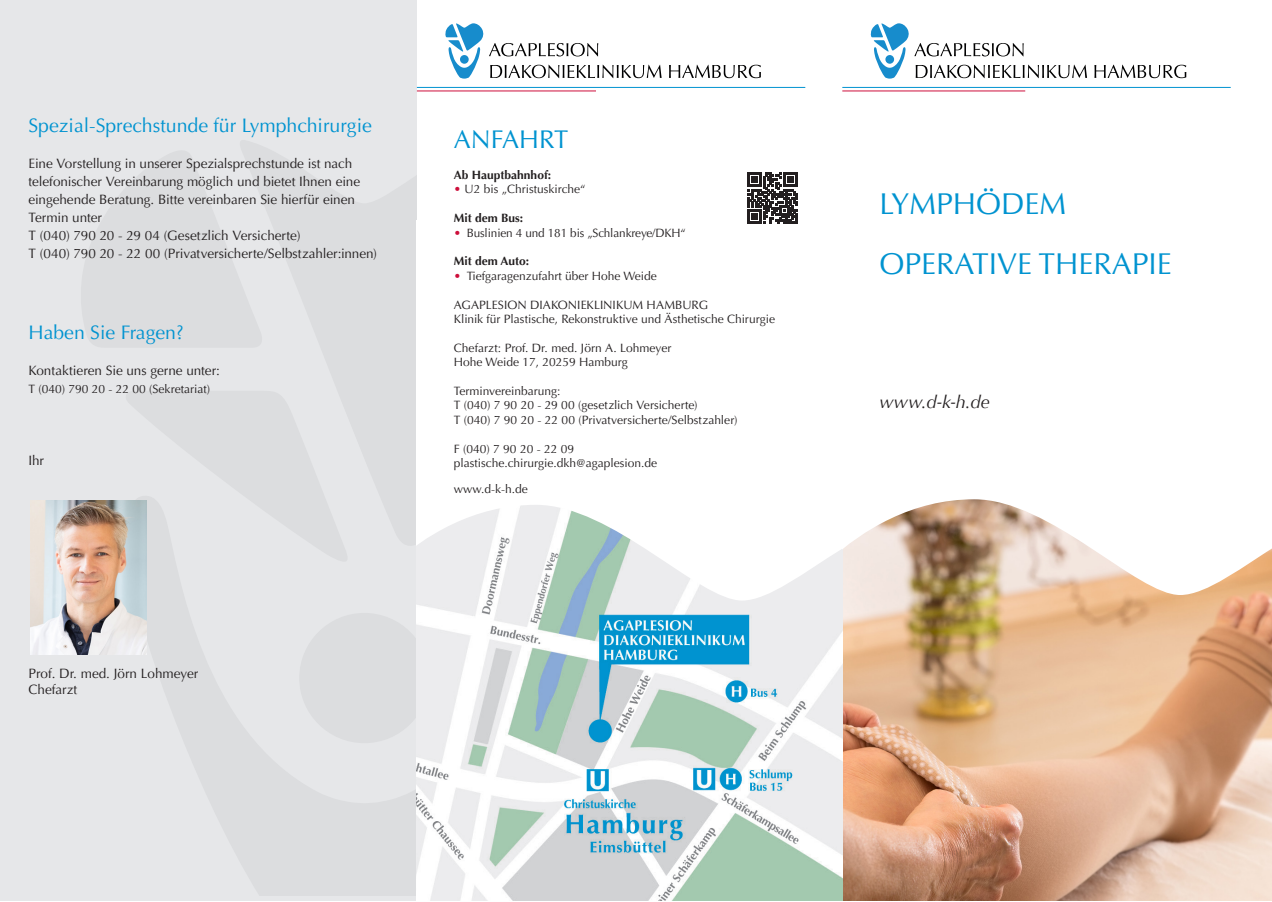
<style>
.page{position:relative;width:1272px;height:902px;background:#fff}
.page>*{position:absolute;margin:0;border:0;box-sizing:border-box;transform-origin:0 0}
.t1{font:30px "Optima LT";color:#0093d0}
.t2{font:25.5px "Optima LT";color:#0093d0}
.Überschrift{font:19.5px "Optima LT";color:#0093d0}
.t3{font:italic 18px "Optima LT";color:#231f20}
.t4{font:13.5px/18px "Optima LT";color:#231f20}
.t5{font:12px/14.4px "Optima LT";color:#231f20}
.t6{font:700 12px "Optima LT";color:#231f20}
.s1{color:#cd0f3b}
</style>
<div class="page">
<div style="left:0;top:0;width:417px;height:900px;background:#e6e7e9"></div>
<img style="left:842px;top:595px;width:429px;height:305px">
<img style="left:417px;top:600px;width:425px;height:300px">
<svg style="left:842px;top:499px;width:429px;height:96px"></svg>
<svg style="left:417px;top:220px;width:425px;height:380px"></svg>
<hr style="left:417px;top:91px;width:179px;height:1px;background:#cd0f3b">
<hr style="left:842px;top:91px;width:183px;height:1px;background:#cd0f3b">
<hr style="left:417px;top:87px;width:388px;height:1px;background:#0093d0">
<hr style="left:842px;top:87px;width:388px;height:1px;background:#0093d0">
<svg style="left:870px;top:23px;width:316px;height:56px"></svg>
<svg style="left:445px;top:23px;width:316px;height:56px"></svg>
<svg style="left:747px;top:173px;width:50px;height:50px"></svg>
<img style="left:31px;top:500px;width:116px;height:154px">
<p class="Überschrift" style="left:28px;top:114px;width:345px">Spezial-Sprechstunde für Lymphchirurgie</p>
<p class="t4" style="left:28px;top:154px;width:333px">Eine Vorstellung in unserer Spezialsprechstunde ist nach telefonischer Vereinbarung möglich und bietet Ihnen eine eingehende Beratung. Bitte vereinbaren Sie hierfür einen Termin unter</p>
<p class="t4" style="left:28px;top:226px;width:350px">T (040) 790 20 - 29 04 (Gesetzlich Versicherte)<br>T (040) 790 20 - 22 00 (Privatversicherte/Selbstzahler:innen)</p>
<p class="Überschrift" style="left:28px;top:321px;width:157px">Haben Sie Fragen?</p>
<p class="t4" style="left:28px;top:361px;width:193px">Kontaktieren Sie uns gerne unter:</p>
<p class="t5" style="left:28px;top:382px;width:183px">T (040) 790 20 - 22 00 (Sekretariat)</p>
<p class="t4" style="left:28px;top:451px;width:17px">Ihr</p>
<p class="t4" style="left:28px;top:665px;width:171px;line-height:16.2px">Prof. Dr. med. Jörn Lohmeyer<br>Chefarzt</p>
<p class="t2" style="left:454px;top:125px;width:116px">ANFAHRT</p>
<p class="t6" style="left:454px;top:168px;width:99px">Ab Hauptbahnhof:</p>
<p class="t5" style="left:454px;top:182px;width:133px"><span class="s1">•</span> U2 bis „Christuskirche“</p>
<p class="t6" style="left:454px;top:211px;width:71px">Mit dem Bus:</p>
<p class="t5" style="left:454px;top:225px;width:233px"><span class="s1">•</span> Buslinien 4 und 181 bis „Schlankreye/DKH“</p>
<p class="t6" style="left:454px;top:254px;width:77px">Mit dem Auto:</p>
<p class="t5" style="left:454px;top:269px;width:204px"><span class="s1">•</span> Tiefgaragenzufahrt über Hohe Weide</p>
<p class="t5" style="left:454px;top:297px;width:256px">AGAPLESION DIAKONIEKLINIKUM HAMBURG</p>
<p class="t5" style="left:454px;top:312px;width:322px">Klinik für Plastische, Rekonstruktive und Ästhetische Chirurgie</p>
<p class="t5" style="left:454px;top:341px;width:219px">Chefarzt: Prof. Dr. med. Jörn A. Lohmeyer</p>
<p class="t5" style="left:454px;top:355px;width:175px">Hohe Weide 17, 20259 Hamburg</p>
<p class="t5" style="left:454px;top:384px;width:285px">Terminvereinbarung:<br>T (040) 7 90 20 - 29 00 (gesetzlich Versicherte)<br>T (040) 7 90 20 - 22 00 (Privatversicherte/Selbstzahler)</p>
<p class="t5" style="left:454px;top:441px;width:122px">F (040) 7 90 20 - 22 09</p>
<p class="t5" style="left:454px;top:456px;width:205px">plastische.chirurgie.dkh@agaplesion.de</p>
<p class="t5" style="left:454px;top:481px;width:75px">www.d-k-h.de</p>
<p class="t1" style="left:879px;top:186px;width:188px">LYMPHÖDEM</p>
<p class="t1" style="left:879px;top:246px;width:294px">OPERATIVE THERAPIE</p>
<p class="t3" style="left:879px;top:392px;width:112px">www.d-k-h.de</p>
</div>
